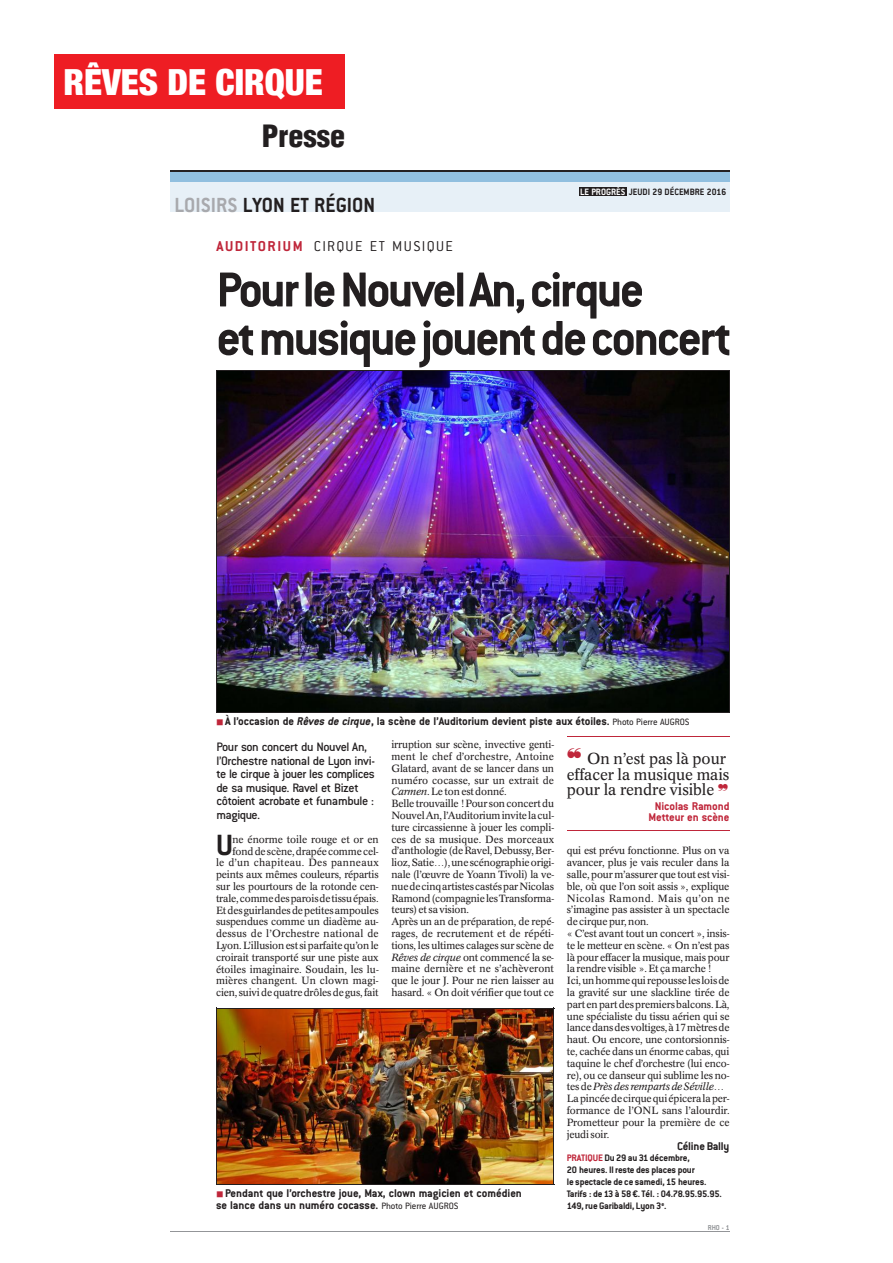
<style>
.page{position:relative;width:893px;height:1263px;background:#fff}
.page>*{position:absolute;margin:0;border:0;box-sizing:border-box;transform-origin:0 0}
.t1{font:700 53.85px/48.4px "Conduit ITC Std";letter-spacing:-.05em;color:#231f20}
.t2{font:900 condensed 36px "Helvetica Neue LT Com";color:#fff}
.t3{font:700 32.1px "Conduit ITC Std";color:#231f20}
.t4{font:900 condensed 30px "Helvetica LT Std";color:#231f20}
.t5{font:700 22.35px "Conduit ITC Std";color:#231f20;scale:.95 1}
.t6{font:15.75px/15.8px "Concorde BQ";letter-spacing:-.01em;color:#231f20}
.t7{font:300 15.75px "Conduit ITC Std";letter-spacing:.085em;color:#231f20}
.t8{font:500 13.5px/13.5px "Conduit ITC Std";letter-spacing:-.035em;color:#231f20}
.t9{font:700 12.3px/11.9px "Conduit ITC Std";letter-spacing:-.005em;color:#231f20}
.t10{font:700 12.3px/11.1px "Conduit ITC Std";letter-spacing:-.01em;color:#bf263a;text-align:center}
.t11{font:10.35px/11.9px "Concorde BQ";letter-spacing:-.015em;color:#231f20}
.t12{font:700 10.35px/11.9px "Conduit ITC Std";letter-spacing:-.015em;color:#231f20}
.t13{font:700 10.05px "Conduit ITC Std";color:#231f20;scale:.95 1}
.t14{font:700 7.8px "Conduit ITC Std";color:#939598;scale:.95 1}
.s1{color:#a8a9ad}
.s2{color:#fff}
.s3{font-weight:700;color:#bf263a}
.s4{color:#bf263a}
.s5{font-style:italic}
.s6{font-weight:400;font-size:10.05px}
.s7{font-family:"Zapf DL";font-size:22.35px;color:#bf263a}
.s8{font-family:"Zapf DL";color:#bf263a}
</style>
<div class="page">
<div style="left:54px;top:54px;width:290px;height:54px;background:#ee1d23"></div>
<div style="left:170px;top:181px;width:559px;height:31px;background:#e7f0f7"></div>
<div style="left:170px;top:171px;width:559px;height:10px;background:#91bfdf"></div>
<hr style="left:170px;top:170px;width:559px;height:1px;background:#231f20">
<hr style="left:170px;top:1231px;width:559px;height:1px;background:#939598">
<div style="left:579px;top:187px;width:47px;height:9px;background:#231f20"></div>
<img style="left:217px;top:372px;width:512px;height:341px">
<hr style="left:216px;top:371px;width:1px;height:342px;background:#231f20">
<hr style="left:729px;top:371px;width:1px;height:342px;background:#231f20">
<hr style="left:216px;top:371px;width:513px;height:1px;background:#231f20">
<hr style="left:216px;top:713px;width:513px;height:1px;background:#231f20">
<hr style="left:567px;top:736px;width:162px;height:1px;background:#bf263a">
<hr style="left:567px;top:830px;width:162px;height:1px;background:#bf263a">
<img style="left:217px;top:1009px;width:337px;height:175px">
<hr style="left:216px;top:1008px;width:1px;height:177px;background:#231f20">
<hr style="left:554px;top:1008px;width:1px;height:177px;background:#231f20">
<hr style="left:216px;top:1008px;width:338px;height:1px;background:#231f20">
<hr style="left:216px;top:1184px;width:338px;height:1px;background:#231f20">
<p class="t2" style="left:63px;top:61px;width:261px">RÊVES DE CIRQUE</p>
<p class="t4" style="left:262px;top:117px;width:85px">Presse</p>
<p class="t5" style="left:175px;top:191px;width:213px"><span class="s1">LOISIRS</span> LYON ET RÉGION</p>
<p class="t13" style="left:580px;top:185px;width:155px"><span class="s2">LE PROGRÈS</span> JEUDI 29 DÉCEMBRE 2016</p>
<p class="t7" style="left:216px;top:236px;width:238px"><span class="s3">AUDITORIUM</span> CIRQUE ET MUSIQUE</p>
<p class="t1" style="left:216px;top:264px;width:517px">Pour le Nouvel An, cirque<br>et musique jouent de concert</p>
<p class="t9" style="left:216px;top:715px;width:475px"><span class="s4">■</span> À l’occasion de <span class="s5">Rêves de cirque</span>, la scène de l’Auditorium devient piste aux étoiles. <span class="s6">Photo Pierre AUGROS</span></p>
<p class="t8" style="left:216px;top:740px;width:160px">Pour son concert du Nouvel An, l’Orchestre national de Lyon invi&shy;te le cirque à jouer les complices de sa musique. Ravel et Bizet côtoient acrobate et funambule : magique.</p>
<p class="t6" style="left:567px;top:751px;width:164px"><span class="s7">}</span> On n’est pas là pour effacer la musique mais pour la rendre visible <span class="s8">~</span></p>
<p class="t11" style="left:391px;top:739px;width:164px">irruption sur scène, invective genti&shy;ment le chef d’orchestre, Antoine Glatard, avant de se lancer dans un numéro cocasse, sur un extrait de <span class="s5">Carmen</span>. Le ton est donné.<br>Belle trouvaille ! Pour son concert du Nouvel An, l’Auditorium invite la cul&shy;ture circassienne à jouer les compli&shy;ces de sa musique. Des morceaux d’anthologie (de Ravel, Debussy, Ber&shy;lioz, Satie…), une scénographie origi&shy;nale (l’œuvre de Yoann Tivoli) la ve&shy;nue de cinq artistes castés par Nicolas Ramond (compagnie les Transforma&shy;teurs) et sa vision.<br>Après un an de préparation, de repé&shy;rages, de recrutement et de répéti&shy;tions, les ultimes calages sur scène de <span class="s5">Rêves de cirque</span> ont commencé la se&shy;maine dernière et ne s’achèveront que le jour J. Pour ne rien laisser au hasard. « On doit vérifier que tout ce</p>
<p class="t10" style="left:649px;top:800px;width:82px">Nicolas Ramond<br>Metteur en scène</p>
<p class="t3" style="left:216px;top:825px;width:18px">U</p>
<p class="t11" style="left:216px;top:833px;width:164px;text-align:right">ne énorme toile rouge et or en fond de scène, drapée comme cel-<br>le d’un chapiteau. Des panneaux peints aux mêmes couleurs, répartis sur les pourtours de la rotonde cen&shy;trale, comme des parois de tissu épais.<br>Et des guirlandes de petites ampoules suspendues comme un diadème au&shy;dessus de l’Orchestre national de Lyon. L’illusion est si parfaite qu’on le croirait transporté sur une piste aux étoiles imaginaire. Soudain, les lu&shy;mières changent. Un clown magi&shy;cien, suivi de quatre drôles de gus, fait</p>
<p class="t11" style="left:567px;top:845px;width:164px">qui est prévu fonctionne. Plus on va avancer, plus je vais reculer dans la salle, pour m’assurer que tout est visi&shy;ble, où que l’on soit assis », explique Nicolas Ramond. Mais qu’on ne s’imagine pas assister à un spectacle de cirque pur, non.<br>« C’est avant tout un concert », insis&shy;te le metteur en scène. « On n’est pas là pour effacer la musique, mais pour la rendre visible ». Et ça marche !<br>Ici, un homme qui repousse les lois de la gravité sur une slackline tirée de part en part des premiers balcons. Là, une spécialiste du tissu aérien qui se lance dans des voltiges, à 17 mètres de haut. Ou encore, une contorsionnis&shy;te, cachée dans un énorme cabas, qui taquine le chef d’orchestre (lui enco&shy;re), ou ce danseur qui sublime les no&shy;tes de <span class="s5">Près des remparts de Séville</span>… La pincée de cirque qui épicera la per&shy;formance de l’ONL sans l’alourdir.<br>Prometteur pour la première de ce jeudi soir.</p>
<p class="t9" style="left:677px;top:1139px;width:54px">Céline Bally</p>
<p class="t12" style="left:567px;top:1152px;width:157px"><span class="s4">PRATIQUE</span> Du 29 au 31 décembre,<br>20 heures. Il reste des places pour<br>le spectacle de ce samedi, 15 heures.<br>Tarifs : de 13 à 58 €. Tél. : 04.78.95.95.95.<br>149, rue Garibaldi, Lyon 3<sup>e</sup>.</p>
<p class="t9" style="left:216px;top:1186px;width:307px"><span class="s4">■</span> Pendant que l’orchestre joue, Max, clown magicien et comédien se lance dans un numéro cocasse. <span class="s6">Photo Pierre AUGROS</span></p>
<p class="t14" style="left:708px;top:1222px;width:24px">RHO - 1</p>
</div>
